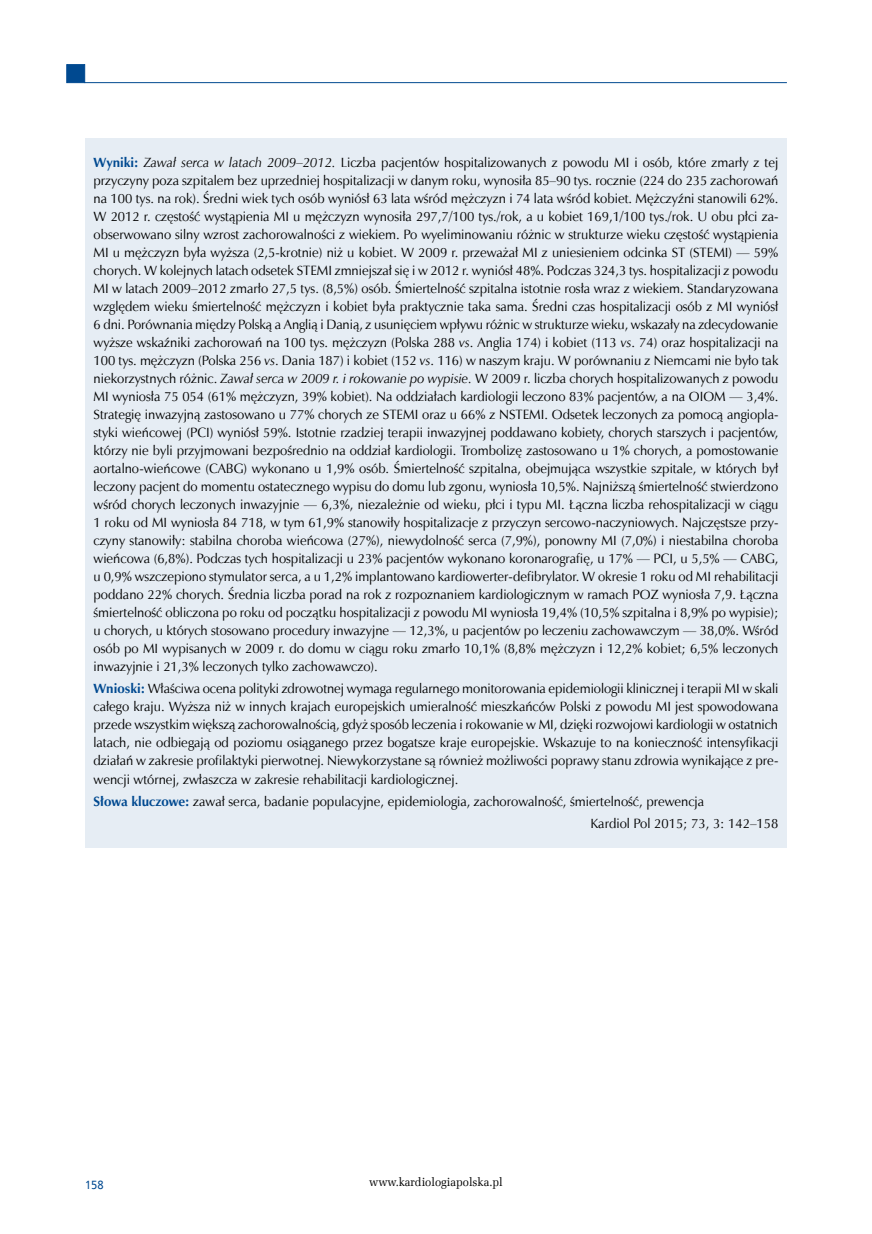
<style>
.page{position:relative;width:872px;height:1234px;background:#fff}
.page>*{position:absolute;margin:0;border:0;box-sizing:border-box;transform-origin:0 0}
.t1{font:13.5px/18px "Zapf Humnst EU";color:#000;text-align:justify}
.t2{font:12px "Zapf Ellipt EU";color:#000;scale:.95 1}
.t3{font:12px "Humnst 777 EU";color:#004990;scale:.9 1}
.s1{font-weight:700;color:#004990}
.s2{font-style:italic}
</style>
<div class="page">
<hr style="left:85px;top:82px;width:702px;height:1px;background:#004990">
<div style="left:66px;top:64px;width:19px;height:19px;background:#004990;border:1px solid #004990"></div>
<div style="left:85px;top:138px;width:702px;height:709px;background:#e6edf4"></div>
<p class="t1" style="left:94px;top:153px;width:686px"><span class="s1">Wyniki:</span> <span class="s2">Zawał serca w latach 2009–2012.</span> Liczba pacjentów hospitalizowanych z powodu MI i osób, które zmarły z tej przyczyny poza szpitalem bez uprzedniej hospitalizacji w danym roku, wynosiła 85–90 tys. rocznie (224 do 235 zachorowań na 100 tys. na rok). Średni wiek tych osób wyniósł 63 lata wśród mężczyzn i 74 lata wśród kobiet. Mężczyźni stanowili 62%.<br>W 2012 r. częstość wystąpienia MI u mężczyzn wynosiła 297,7/100 tys./rok, a u kobiet 169,1/100 tys./rok. U obu płci za&shy;obserwowano silny wzrost zachorowalności z wiekiem. Po wyeliminowaniu różnic w strukturze wieku częstość wystąpienia MI u mężczyzn była wyższa (2,5-krotnie) niż u kobiet. W 2009 r. przeważał MI z uniesieniem odcinka ST (STEMI) — 59% chorych. W kolejnych latach odsetek STEMI zmniejszał się i w 2012 r. wyniósł 48%. Podczas 324,3 tys. hospitalizacji z powodu MI w latach 2009–2012 zmarło 27,5 tys. (8,5%) osób. Śmiertelność szpitalna istotnie rosła wraz z wiekiem. Standaryzowana względem wieku śmiertelność mężczyzn i kobiet była praktycznie taka sama. Średni czas hospitalizacji osób z MI wyniósł 6 dni. Porównania między Polską a Anglią i Danią, z usunięciem wpływu różnic w strukturze wieku, wskazały na zdecydowanie wyższe wskaźniki zachorowań na 100 tys. mężczyzn (Polska 288 <span class="s2">vs</span>. Anglia 174) i kobiet (113 <span class="s2">vs</span>. 74) oraz hospitalizacji na 100 tys. mężczyzn (Polska 256 <span class="s2">vs</span>. Dania 187) i kobiet (152 <span class="s2">vs</span>. 116) w naszym kraju. W porównaniu z Niemcami nie było tak niekorzystnych różnic. <span class="s2">Zawał serca w 2009 r. i rokowanie po wypisie.</span> W 2009 r. liczba chorych hospitalizowanych z powodu MI wyniosła 75 054 (61% mężczyzn, 39% kobiet). Na oddziałach kardiologii leczono 83% pacjentów, a na OIOM — 3,4%.<br>Strategię inwazyjną zastosowano u 77% chorych ze STEMI oraz u 66% z NSTEMI. Odsetek leczonych za pomocą angiopla&shy;styki wieńcowej (PCI) wyniósł 59%. Istotnie rzadziej terapii inwazyjnej poddawano kobiety, chorych starszych i pacjentów, którzy nie byli przyjmowani bezpośrednio na oddział kardiologii. Trombolizę zastosowano u 1% chorych, a pomostowanie aortalno-wieńcowe (CABG) wykonano u 1,9% osób. Śmiertelność szpitalna, obejmująca wszystkie szpitale, w których był leczony pacjent do momentu ostatecznego wypisu do domu lub zgonu, wyniosła 10,5%. Najniższą śmiertelność stwierdzono wśród chorych leczonych inwazyjnie — 6,3%, niezależnie od wieku, płci i typu MI. Łączna liczba rehospitalizacji w ciągu 1 roku od MI wyniosła 84 718, w tym 61,9% stanowiły hospitalizacje z przyczyn sercowo-naczyniowych. Najczęstsze przy&shy;czyny stanowiły: stabilna choroba wieńcowa (27%), niewydolność serca (7,9%), ponowny MI (7,0%) i niestabilna choroba wieńcowa (6,8%). Podczas tych hospitalizacji u 23% pacjentów wykonano koronarografię, u 17% — PCI, u 5,5% — CABG, u 0,9% wszczepiono stymulator serca, a u 1,2% implantowano kardiowerter-defibrylator. W okresie 1 roku od MI rehabilitacji poddano 22% chorych. Średnia liczba porad na rok z rozpoznaniem kardiologicznym w ramach POZ wyniosła 7,9. Łączna śmiertelność obliczona po roku od początku hospitalizacji z powodu MI wyniosła 19,4% (10,5% szpitalna i 8,9% po wypisie); u chorych, u których stosowano procedury inwazyjne — 12,3%, u pacjentów po leczeniu zachowawczym — 38,0%. Wśród osób po MI wypisanych w 2009 r. do domu w ciągu roku zmarło 10,1% (8,8% mężczyzn i 12,2% kobiet; 6,5% leczonych inwazyjnie i 21,3% leczonych tylko zachowawczo).</p>
<p class="t1" style="left:94px;top:679px;width:686px"><span class="s1">Wnioski:</span> Właściwa ocena polityki zdrowotnej wymaga regularnego monitorowania epidemiologii klinicznej i terapii MI w skali całego kraju. Wyższa niż w innych krajach europejskich umieralność mieszkańców Polski z powodu MI jest spowodowana przede wszystkim większą zachorowalnością, gdyż sposób leczenia i rokowanie w MI, dzięki rozwojowi kardiologii w ostatnich latach, nie odbiegają od poziomu osiąganego przez bogatsze kraje europejskie. Wskazuje to na konieczność intensyfikacji działań w zakresie profilaktyki pierwotnej. Niewykorzystane są również możliwości poprawy stanu zdrowia wynikające z pre&shy;wencji wtórnej, zwłaszcza w zakresie rehabilitacji kardiologicznej.</p>
<p class="t1" style="left:590px;top:789px;width:189px;line-height:22.4px;text-indent:-497px"><span class="s1">Słowa kluczowe:</span> zawał serca, badanie populacyjne, epidemiologia, zachorowalność, śmiertelność, prewencja<br>Kardiol Pol 2015; 73, 3: 142–158</p>
<p class="t3" style="left:85px;top:1176px;width:22px">158</p>
<p class="t2" style="left:369px;top:1173px;width:142px">www.kardiologiapolska.pl</p>
</div>
